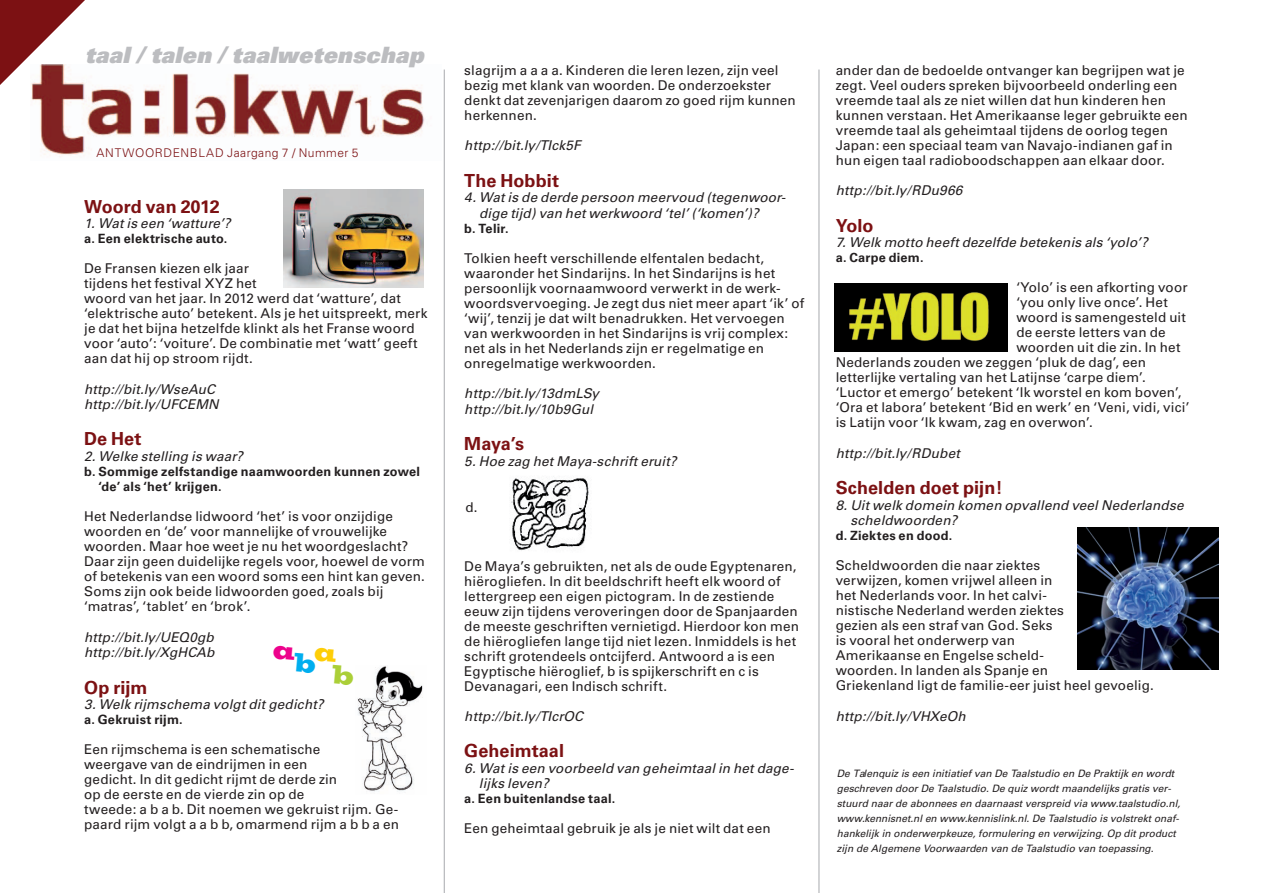
<style>
.page{position:relative;width:1263px;height:893px;background:#fff}
.page>*{position:absolute;margin:0;border:0;box-sizing:border-box;transform-origin:0 0}
.t1{font:italic 900 22.5px "Univers";letter-spacing:.015em;color:#bcbdc0}
.t2{font:700 18px "Univers";letter-spacing:.005em;color:#7c1113}
.t3{font:13.5px/15px "Univers";letter-spacing:.01em;color:#231f20}
.t4{font:italic 13.5px/15.3px "Univers";letter-spacing:.01em;color:#231f20}
.t5{font:700 12.75px/15.3px "Univers";letter-spacing:.02em;color:#231f20}
.t6{font:300 12px "Univers";letter-spacing:.045em;color:#7c1113}
.t7{font:italic 10.2px/15px "Univers";color:#231f20}
</style>
<div class="page">
<img style="left:357px;top:666px;width:66px;height:126px">
<hr style="left:444px;top:70px;width:1px;height:823px;background:#a8a9ad">
<hr style="left:819px;top:70px;width:1px;height:823px;background:#a8a9ad">
<img style="left:31px;top:73px;width:394px;height:82px">
<svg style="left:0;top:0;width:85px;height:85px"></svg>
<img style="left:283px;top:190px;width:140px;height:98px">
<img style="left:1077px;top:528px;width:142px;height:141px">
<img style="left:511px;top:476px;width:78px;height:75px">
<img style="left:835px;top:283px;width:173px;height:68px">
<h1 class="t1" style="left:85px;top:40px;width:340px">taal / talen / taalwetenschap</h1>
<p class="t6" style="left:96px;top:145px;width:264px">ANTWOORDENBLAD Jaargang 7 / Nummer 5</p>
<h2 class="t2" style="left:84px;top:196px;width:137px">Woord van 2012</h2>
<p class="t4" style="left:84px;top:216px;width:148px">1. Wat is een ‘watture’?</p>
<p class="t5" style="left:84px;top:231px;width:145px">a. Een elektrische auto.</p>
<p class="t3" style="left:84px;top:261px;width:345px">De Fransen kiezen elk jaar<br>tijdens het festival XYZ het<br>woord van het jaar. In 2012 werd dat ‘watture’, dat ‘elektrische auto’ betekent. Als je het uitspreekt, merk je dat het bijna hetzelfde klinkt als het Franse woord voor ‘auto’: ‘voiture’. De combinatie met ‘watt’ geeft aan dat hij op stroom rijdt.</p>
<p class="t4" style="left:84px;top:381px;width:136px">http://bit.ly/WseAuC http://bit.ly/UFCEMN</p>
<h2 class="t2" style="left:84px;top:429px;width:59px">De Het</h2>
<p class="t4" style="left:84px;top:448px;width:160px">2. Welke stelling is waar?</p>
<p class="t5" style="left:98px;top:464px;width:323px;text-indent:-14px">b. Sommige zelfstandige naamwoorden kunnen zowel ‘de’ als ‘het’ krijgen.</p>
<p class="t3" style="left:84px;top:509px;width:342px">Het Nederlandse lidwoord ‘het’ is voor onzijdige woorden en ‘de’ voor mannelijke of vrouwelijke woorden. Maar hoe weet je nu het woordgeslacht?<br>Daar zijn geen duidelijke regels voor, hoewel de vorm of betekenis van een woord soms een hint kan geven.<br>Soms zijn ook beide lidwoorden goed, zoals bij ‘matras’, ‘tablet’ en ‘brok’.</p>
<p class="t4" style="left:84px;top:630px;width:132px">http://bit.ly/UEQ0gb http://bit.ly/XgHCAb</p>
<h2 class="t2" style="left:84px;top:677px;width:65px">Op rijm</h2>
<p class="t4" style="left:84px;top:697px;width:241px">3. Welk rijmschema volgt dit gedicht?</p>
<p class="t5" style="left:84px;top:712px;width:100px">a. Gekruist rijm.</p>
<p class="t3" style="left:84px;top:742px;width:316px">Een rijmschema is een schematische<br>weergave van de eindrijmen in een<br>gedicht. In dit gedicht rijmt de derde zin<br>op de eerste en de vierde zin op de<br>tweede: a b a b. Dit noemen we gekruist rijm. Ge&shy;paard rijm volgt a a b b, omarmend rijm a b b a en</p>
<p class="t3" style="left:464px;top:63px;width:333px">slagrijm a a a a. Kinderen die leren lezen, zijn veel bezig met klank van woorden. De onderzoekster denkt dat zevenjarigen daarom zo goed rijm kunnen herkennen.</p>
<p class="t4" style="left:464px;top:138px;width:118px">http://bit.ly/TIck5F</p>
<h2 class="t2" style="left:464px;top:170px;width:96px">The Hobbit</h2>
<p class="t4" style="left:479px;top:190px;width:308px;text-indent:-15px">4. Wat is de derde persoon meervoud (tegenwoor&shy;dige tijd) van het werkwoord ‘tel’ (‘komen’)?</p>
<p class="t5" style="left:464px;top:221px;width:46px">b. Telir.</p>
<p class="t3" style="left:464px;top:251px;width:341px">Tolkien heeft verschillende elfentalen bedacht, waaronder het Sindarijns. In het Sindarijns is het persoonlijk voornaamwoord verwerkt in de werk&shy;woordsvervoeging. Je zegt dus niet meer apart ‘ik’ of ‘wij’, tenzij je dat wilt benadrukken. Het vervoegen van werkwoorden in het Sindarijns is vrij complex: net als in het Nederlands zijn er regelmatige en onregelmatige werkwoorden.</p>
<p class="t4" style="left:464px;top:386px;width:136px">http://bit.ly/13dmLSy http://bit.ly/10b9Gul</p>
<h2 class="t2" style="left:464px;top:433px;width:61px">Maya’s</h2>
<p class="t4" style="left:464px;top:453px;width:214px">5. Hoe zag het Maya-schrift eruit?</p>
<p class="t3" style="left:465px;top:500px;width:14px">d.</p>
<p class="t3" style="left:464px;top:558px;width:336px">De Maya’s gebruikten, net als de oude Egyptenaren, hiërogliefen. In dit beeldschrift heeft elk woord of lettergreep een eigen pictogram. In de zestiende eeuw zijn tijdens veroveringen door de Spanjaarden de meeste geschriften vernietigd. Hierdoor kon men de hiërogliefen lange tijd niet lezen. Inmiddels is het schrift grotendeels ontcijferd. Antwoord a is een Egyptische hiëroglief, b is spijkerschrift en c is Devanagari, een Indisch schrift.</p>
<p class="t4" style="left:464px;top:708px;width:120px">http://bit.ly/TIcrOC</p>
<h2 class="t2" style="left:464px;top:741px;width:101px">Geheimtaal</h2>
<p class="t4" style="left:479px;top:760px;width:317px;text-indent:-15px">6. Wat is een voorbeeld van geheimtaal in het dage&shy;lijks leven?</p>
<p class="t5" style="left:464px;top:791px;width:152px">a. Een buitenlandse taal.</p>
<p class="t3" style="left:464px;top:821px;width:308px">Een geheimtaal gebruik je als je niet wilt dat een</p>
<p class="t3" style="left:836px;top:63px;width:354px">ander dan de bedoelde ontvanger kan begrijpen wat je zegt. Veel ouders spreken bijvoorbeeld onderling een vreemde taal als ze niet willen dat hun kinderen hen kunnen verstaan. Het Amerikaanse leger gebruikte een vreemde taal als geheimtaal tijdens de oorlog tegen Japan: een speciaal team van Navajo-indianen gaf in hun eigen taal radioboodschappen aan elkaar door.</p>
<p class="t4" style="left:836px;top:183px;width:128px">http://bit.ly/RDu966</p>
<h2 class="t2" style="left:836px;top:215px;width:39px">Yolo</h2>
<p class="t4" style="left:836px;top:235px;width:314px">7. Welk motto heeft dezelfde betekenis als ‘yolo’?</p>
<p class="t5" style="left:836px;top:250px;width:89px">a. Carpe diem.</p>
<p class="t3" style="left:1016px;top:280px;width:173px">‘Yolo’ is een afkorting voor</p>
<p class="t3" style="left:1016px;top:295px;width:153px">‘you only live once’. Het</p>
<p class="t3" style="left:1016px;top:310px;width:171px">woord is samengesteld uit</p>
<p class="t3" style="left:1016px;top:325px;width:151px">de eerste letters van de</p>
<p class="t3" style="left:1016px;top:340px;width:166px">woorden uit die zin. In het</p>
<p class="t3" style="left:836px;top:355px;width:312px">Nederlands zouden we zeggen ‘pluk de dag’, een</p>
<p class="t3" style="left:836px;top:370px;width:312px">letterlijke vertaling van het Latijnse ‘carpe diem’.</p>
<p class="t3" style="left:836px;top:385px;width:347px">‘Luctor et emergo’ betekent ‘Ik worstel en kom boven’,</p>
<p class="t3" style="left:836px;top:400px;width:355px">‘Ora et labora’ betekent ‘Bid en werk’ en ‘Veni, vidi, vici’</p>
<p class="t3" style="left:836px;top:415px;width:258px">is Latijn voor ‘Ik kwam, zag en overwon’.</p>
<p class="t4" style="left:836px;top:445px;width:126px">http://bit.ly/RDubet</p>
<h2 class="t2" style="left:836px;top:477px;width:168px">Schelden doet pijn!</h2>
<p class="t4" style="left:850px;top:497px;width:335px;text-indent:-15px">8. Uit welk domein komen opvallend veel Nederlandse scheldwoorden?</p>
<p class="t5" style="left:836px;top:528px;width:118px">d. Ziektes en dood.</p>
<p class="t3" style="left:836px;top:558px;width:320px">Scheldwoorden die naar ziektes<br>verwijzen, komen vrijwel alleen in<br>het Nederlands voor. In het calvi-<br>nistische Nederland werden ziektes<br>gezien als een straf van God. Seks<br>is vooral het onderwerp van<br>Amerikaanse en Engelse scheld-<br>woorden. In landen als Spanje en<br>Griekenland ligt de familie-eer juist heel gevoelig.</p>
<p class="t4" style="left:836px;top:708px;width:132px">http://bit.ly/VHXeOh</p>
<p class="t7" style="left:837px;top:766px;width:345px">De Talenquiz is een initiatief van De Taalstudio en De Praktijk en wordt geschreven door De Taalstudio. De quiz wordt maandelijks gratis ver&shy;stuurd naar de abonnees en daarnaast verspreid via www.taalstudio.nl, www.kennisnet.nl en www.kennislink.nl. De Taalstudio is volstrekt onaf&shy;hankelijk in onderwerpkeuze, formulering en verwijzing. Op dit product zijn de Algemene Voorwaarden van de Taalstudio van toepassing.</p>
</div>
